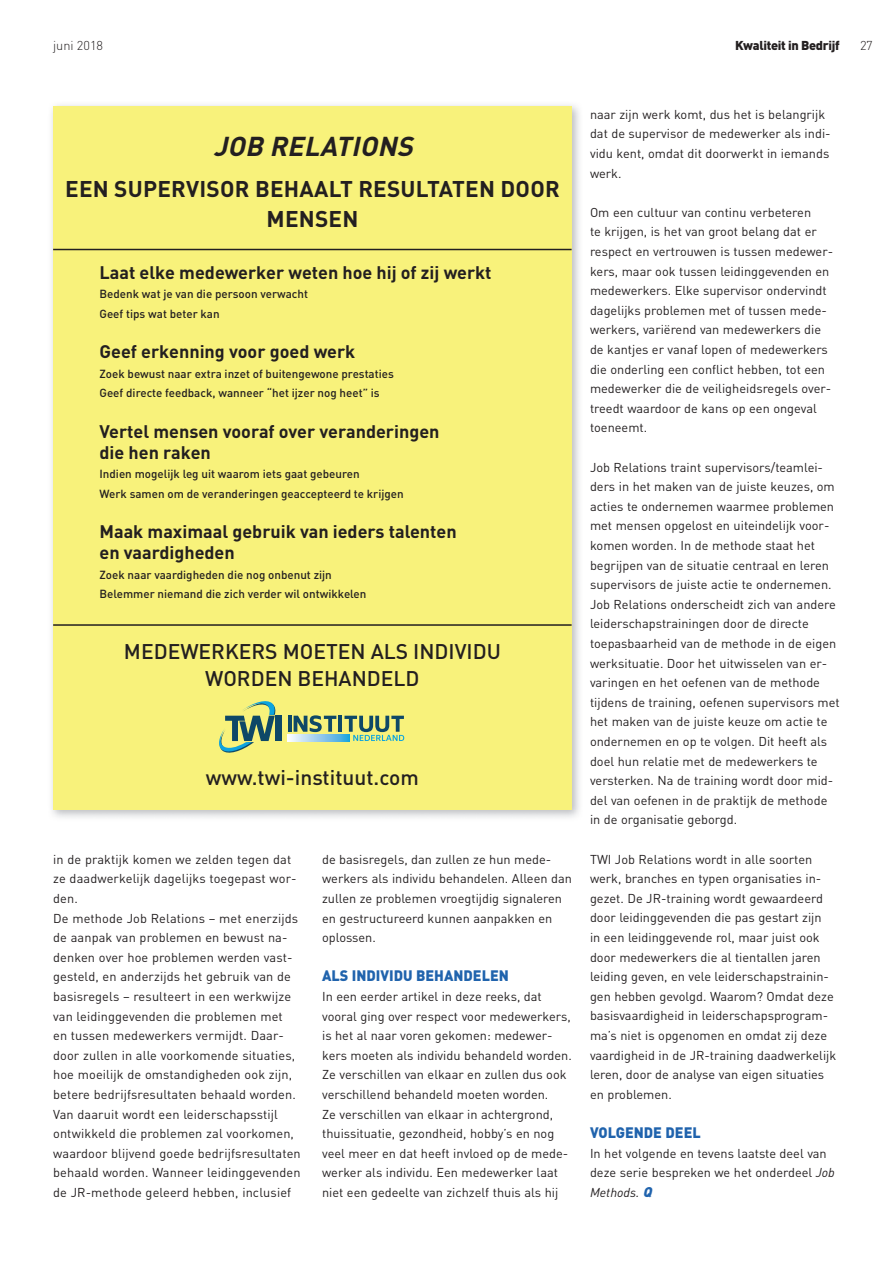
<style>
.page{position:relative;width:893px;height:1263px;background:#fff}
.page>*{position:absolute;margin:0;border:0;box-sizing:border-box;transform-origin:0 0}
.t1{font:italic 700 27px "DIN Pro";color:#231f20}
.t2{font:700 22.5px/30px "DIN Pro";letter-spacing:.01em;color:#231f20;text-align:center}
.t3{font:500 21px/27px "DIN";color:#231f20;text-align:center}
.t4{font:700 18px/21px "DIN";color:#231f20}
.t5{font:900 15px "DIN";color:#2063ad;scale:.96 1}
.t6{font:12.75px/19.6px "DIN";color:#231f20}
.t7{font:900 12.75px "DIN";letter-spacing:-.025em;color:#231f20}
.t8{font:300 12.75px "DIN";color:#231f20}
.t9{font:500 11.7px/19.5px "DIN";color:#231f20}
.s1{font-style:italic}
.s2{font-weight:900;font-style:italic;font-size:13.8px;color:#2063ad}
</style>
<div class="page">
<div style="left:53px;top:106px;width:519px;height:704px;background:#f8f27b"></div>
<hr style="left:53px;top:249px;width:519px;height:1px;background:#231f20">
<hr style="left:53px;top:624px;width:519px;height:2px;background:#231f20">
<div style="left:276px;top:716px;width:6px;height:25px;background:#0e4867"></div>
<svg style="left:294px;top:715px;width:42px;height:17px"></svg>
<hr style="left:288px;top:716px;width:3px;height:16px;background:#0e4867">
<hr style="left:339px;top:716px;width:3px;height:16px;background:#0e4867">
<svg style="left:219px;top:701px;width:57px;height:52px"></svg>
<svg style="left:288px;top:735px;width:56px;height:6px"></svg>
<svg style="left:344px;top:716px;width:60px;height:25px"></svg>
<p class="t8" style="left:53px;top:37px;width:51px">juni 2018</p>
<p class="t7" style="left:735px;top:37px;width:106px">Kwaliteit in Bedrijf</p>
<p class="t8" style="left:860px;top:37px;width:14px">27</p>
<h1 class="t1" style="left:213px;top:128px;width:208px">JOB RELATIONS</h1>
<h2 class="t2" style="left:65px;top:173px;width:496px">EEN SUPERVISOR BEHAALT RESULTATEN DOOR<br>MENSEN</h2>
<h3 class="t4" style="left:99px;top:261px;width:394px">Laat elke medewerker weten hoe hij of zij werkt</h3>
<p class="t9" style="left:99px;top:284px;width:210px">Bedenk wat je van die persoon verwacht<br>Geef tips wat beter kan</p>
<h3 class="t4" style="left:99px;top:340px;width:257px">Geef erkenning voor goed werk</h3>
<p class="t9" style="left:99px;top:363px;width:296px">Zoek bewust naar extra inzet of buitengewone prestaties<br>Geef directe feedback, wanneer “het ijzer nog heet” is</p>
<h3 class="t4" style="left:99px;top:420px;width:342px">Vertel mensen vooraf over veranderingen die hen raken</h3>
<p class="t9" style="left:99px;top:464px;width:306px">Indien mogelijk leg uit waarom iets gaat gebeuren<br>Werk samen om de veranderingen geaccepteerd te krijgen</p>
<h3 class="t4" style="left:99px;top:520px;width:359px">Maak maximaal gebruik van ieders talenten en vaardigheden</h3>
<p class="t9" style="left:99px;top:564px;width:268px">Zoek naar vaardigheden die nog onbenut zijn<br>Belemmer niemand die zich verder wil ontwikkelen</p>
<h3 class="t3" style="left:124px;top:637px;width:378px">MEDEWERKERS MOETEN ALS INDIVIDU<br>WORDEN BEHANDELD</h3>
<h3 class="t3" style="left:206px;top:763px;width:215px">www.twi-instituut.com</h3>
<p class="t6" style="left:53px;top:849px;width:249px">in de praktijk komen we zelden tegen dat ze daadwerkelijk dagelijks toegepast wor&shy;den.<br>De methode Job Relations – met enerzijds de aanpak van problemen en bewust na&shy;denken over hoe problemen werden vast&shy;gesteld, en anderzijds het gebruik van de basisregels – resulteert in een werkwijze van leidinggevenden die problemen met<br>en tussen medewerkers vermijdt. Daar&shy;door zullen in alle voorkomende situaties, hoe moeilijk de omstandigheden ook zijn, betere bedrijfsresultaten behaald worden.<br>Van daaruit wordt een leiderschapsstijl ontwikkeld die problemen zal voorkomen, waardoor blijvend goede bedrijfsresultaten behaald worden. Wanneer leidinggevenden de JR-methode geleerd hebben, inclusief</p>
<p class="t6" style="left:322px;top:849px;width:251px">de basisregels, dan zullen ze hun mede&shy;werkers als individu behandelen. Alleen dan zullen ze problemen vroegtijdig signaleren en gestructureerd kunnen aanpakken en oplossen.</p>
<p class="t5" style="left:322px;top:966px;width:196px">ALS INDIVIDU BEHANDELEN</p>
<p class="t6" style="left:322px;top:986px;width:251px">In een eerder artikel in deze reeks, dat vooral ging over respect voor medewerkers, is het al naar voren gekomen: medewer&shy;kers moeten als individu behandeld worden.<br>Ze verschillen van elkaar en zullen dus ook verschillend behandeld moeten worden.<br>Ze verschillen van elkaar in achtergrond, thuissituatie, gezondheid, hobby’s en nog veel meer en dat heeft invloed op de mede&shy;werker als individu. Een medewerker laat niet een gedeelte van zichzelf thuis als hij</p>
<p class="t6" style="left:590px;top:104px;width:242px">naar zijn werk komt, dus het is belangrijk dat de supervisor de medewerker als indi&shy;vidu kent, omdat dit doorwerkt in iemands werk.</p>
<p class="t6" style="left:590px;top:202px;width:245px">Om een cultuur van continu verbeteren<br>te krijgen, is het van groot belang dat er respect en vertrouwen is tussen medewer&shy;kers, maar ook tussen leidinggevenden en medewerkers. Elke supervisor ondervindt dagelijks problemen met of tussen mede&shy;werkers, variërend van medewerkers die de kantjes er vanaf lopen of medewerkers die onderling een conflict hebben, tot een medewerker die de veiligheidsregels over&shy;treedt waardoor de kans op een ongeval toeneemt.</p>
<p class="t6" style="left:590px;top:457px;width:251px">Job Relations traint supervisors/teamlei&shy;ders in het maken van de juiste keuzes, om acties te ondernemen waarmee problemen met mensen opgelost en uiteindelijk voor&shy;komen worden. In de methode staat het begrijpen van de situatie centraal en leren supervisors de juiste actie te ondernemen.<br>Job Relations onderscheidt zich van andere leiderschapstrainingen door de directe toepasbaarheid van de methode in de eigen werksituatie. Door het uitwisselen van er&shy;varingen en het oefenen van de methode tijdens de training, oefenen supervisors met het maken van de juiste keuze om actie te ondernemen en op te volgen. Dit heeft als doel hun relatie met de medewerkers te versterken. Na de training wordt door mid&shy;del van oefenen in de praktijk de methode in de organisatie geborgd.</p>
<p class="t6" style="left:590px;top:849px;width:248px">TWI Job Relations wordt in alle soorten werk, branches en typen organisaties in&shy;gezet. De JR-training wordt gewaardeerd door leidinggevenden die pas gestart zijn<br>in een leidinggevende rol, maar juist ook door medewerkers die al tientallen jaren leiding geven, en vele leiderschapstrainin&shy;gen hebben gevolgd. Waarom? Omdat deze basisvaardigheid in leiderschapsprogram&shy;ma’s niet is opgenomen en omdat zij deze vaardigheid in de JR-training daadwerkelijk leren, door de analyse van eigen situaties en problemen.</p>
<p class="t5" style="left:590px;top:1123px;width:117px">VOLGENDE DEEL</p>
<p class="t6" style="left:590px;top:1143px;width:246px">In het volgende en tevens laatste deel van deze serie bespreken we het onderdeel <span class="s1">Job<br>Methods.</span> <span class="s2">Q</span></p>
</div>
